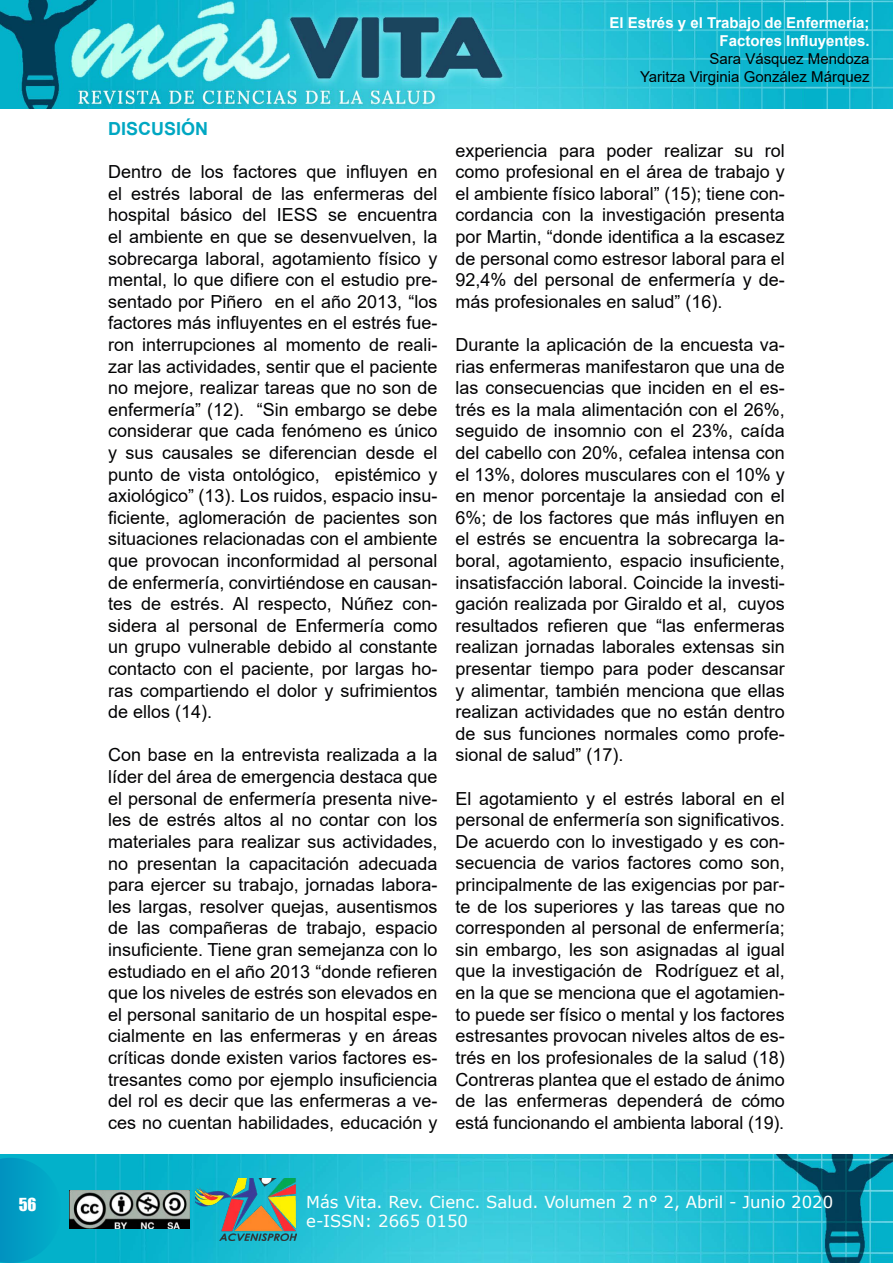
<style>
.page{position:relative;width:893px;height:1263px;background:#fff}
.page>*{position:absolute;margin:0;border:0;box-sizing:border-box;transform-origin:0 0}
.t1{font:18px/21.6px "Arial";color:#020203;text-align:justify}
.t2{font:700 18px "Arial";color:#00a7c2}
.t3{font:16.5px/19.8px "Verdana";color:#fffffd}
.t4{font:16.5px "Impact";color:#fff}
.t5{font:700 15px/18px "Arial";color:#fff;text-align:right}
.t6{font:15px/18px "Arial";color:#000;text-align:right}
</style>
<div class="page">
<img style="left:0;top:1155px;width:893px;height:108px">
<svg style="left:0;top:1158px;width:61px;height:105px;background:#01a1c4"></svg>
<img style="left:70px;top:1191px;width:119px;height:38px">
<img style="left:195px;top:1179px;width:102px;height:62px">
<img style="left:0;top:0;width:807px;height:108px">
<img style="left:807px;top:0;width:86px;height:108px">
<p class="t4" style="left:19px;top:1192px;width:19px">56</p>
<p class="t2" style="left:108px;top:116px;width:102px">DISCUSIÓN</p>
<p class="t1" style="left:108px;top:161px;width:331px">Dentro de los factores que influyen en el estrés laboral de las enfermeras del hospital básico del IESS se encuentra el ambiente en que se desenvuelven, la sobrecarga laboral, agotamiento físico y mental, lo que difiere con el estudio pre&shy;sentado por Piñero en el año 2013, “los factores más influyentes en el estrés fue&shy;ron interrupciones al momento de reali&shy;zar las actividades, sentir que el paciente no mejore, realizar tareas que no son de enfermería” (12). “Sin embargo se debe considerar que cada fenómeno es único y sus causales se diferencian desde el punto de vista ontológico, epistémico y axiológico” (13). Los ruidos, espacio insu&shy;ficiente, aglomeración de pacientes son situaciones relacionadas con el ambiente que provocan inconformidad al personal de enfermería, convirtiéndose en causan&shy;tes de estrés. Al respecto, Núñez con&shy;sidera al personal de Enfermería como un grupo vulnerable debido al constante contacto con el paciente, por largas ho&shy;ras compartiendo el dolor y sufrimientos de ellos (14).</p>
<p class="t1" style="left:108px;top:744px;width:331px">Con base en la entrevista realizada a la líder del área de emergencia destaca que el personal de enfermería presenta nive&shy;les de estrés altos al no contar con los materiales para realizar sus actividades, no presentan la capacitación adecuada para ejercer su trabajo, jornadas labora&shy;les largas, resolver quejas, ausentismos de las compañeras de trabajo, espacio insuficiente. Tiene gran semejanza con lo estudiado en el año 2013 “donde refieren que los niveles de estrés son elevados en el personal sanitario de un hospital espe&shy;cialmente en las enfermeras y en áreas críticas donde existen varios factores es&shy;tresantes como por ejemplo insuficiencia del rol es decir que las enfermeras a ve&shy;ces no cuentan habilidades, educación y</p>
<p class="t5" style="left:609px;top:13px;width:262px">El Estrés y el Trabajo de Enfermería;<br>Factores Influyentes.</p>
<p class="t6" style="left:640px;top:49px;width:231px">Sara Vásquez Mendoza<br>Yaritza Virginia González Márquez</p>
<p class="t1" style="left:455px;top:139px;width:331px">experiencia para poder realizar su rol como profesional en el área de trabajo y el ambiente físico laboral” (15); tiene con&shy;cordancia con la investigación presenta por Martin, “donde identifica a la escasez de personal como estresor laboral para el 92,4% del personal de enfermería y de&shy;más profesionales en salud” (16).</p>
<p class="t1" style="left:455px;top:334px;width:331px">Durante la aplicación de la encuesta va&shy;rias enfermeras manifestaron que una de las consecuencias que inciden en el es&shy;trés es la mala alimentación con el 26%, seguido de insomnio con el 23%, caída del cabello con 20%, cefalea intensa con el 13%, dolores musculares con el 10% y en menor porcentaje la ansiedad con el 6%; de los factores que más influyen en el estrés se encuentra la sobrecarga la&shy;boral, agotamiento, espacio insuficiente, insatisfacción laboral. Coincide la investi&shy;gación realizada por Giraldo et al, cuyos resultados refieren que “las enfermeras realizan jornadas laborales extensas sin presentar tiempo para poder descansar y alimentar, también menciona que ellas realizan actividades que no están dentro de sus funciones normales como profe&shy;sional de salud” (17).</p>
<p class="t1" style="left:455px;top:787px;width:331px">El agotamiento y el estrés laboral en el personal de enfermería son significativos.<br>De acuerdo con lo investigado y es con&shy;secuencia de varios factores como son, principalmente de las exigencias por par&shy;te de los superiores y las tareas que no corresponden al personal de enfermería; sin embargo, les son asignadas al igual que la investigación de Rodríguez et al, en la que se menciona que el agotamien&shy;to puede ser físico o mental y los factores estresantes provocan niveles altos de es&shy;trés en los profesionales de la salud (18)<br>Contreras plantea que el estado de ánimo de las enfermeras dependerá de cómo está funcionando el ambienta laboral (19).</p>
<p class="t3" style="left:306px;top:1191px;width:529px">Más Vita. Rev. Cienc. Salud. Volumen 2 n° 2, Abril - Junio 2020 e-ISSN: 2665 0150</p>
</div>
